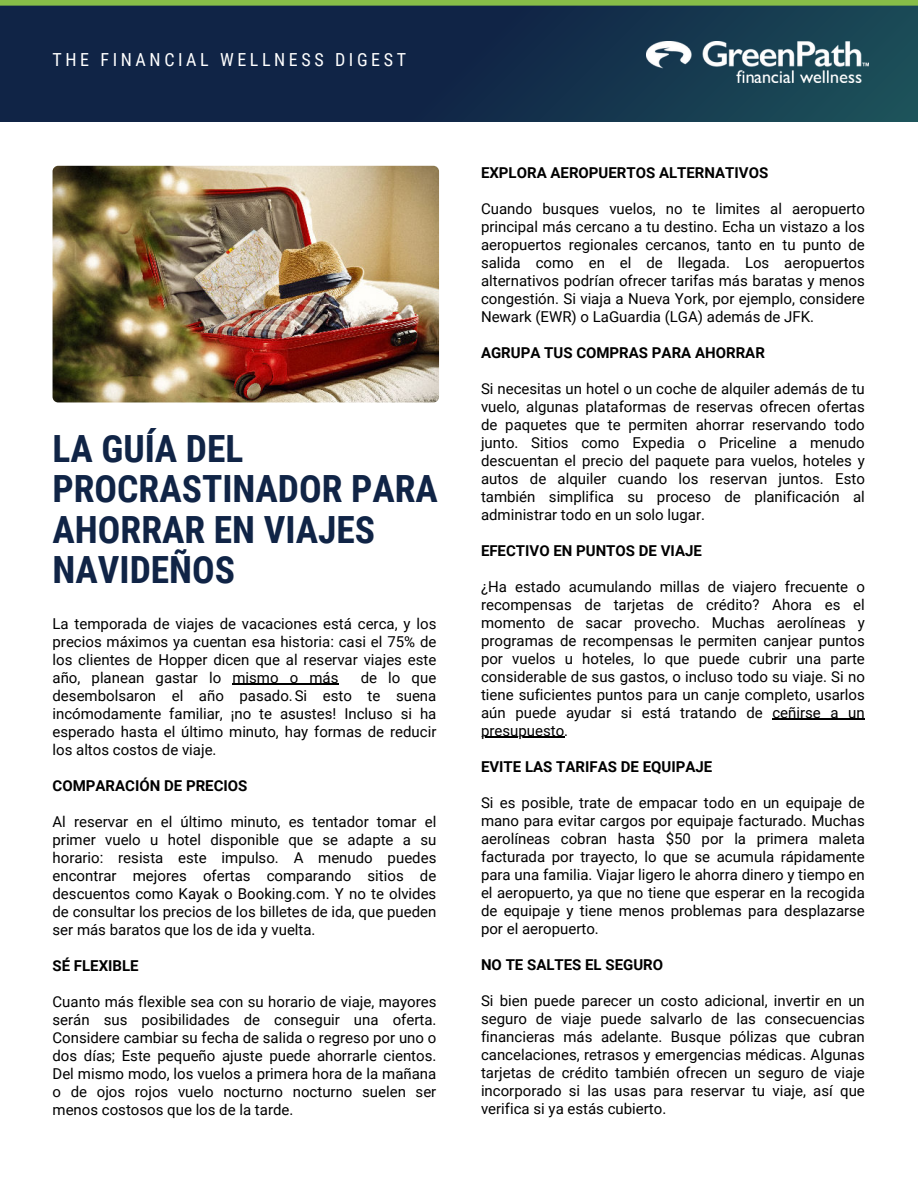
<style>
.page{position:relative;width:918px;height:1188px;background:#fff}
.page>*{position:absolute;margin:0;border:0;box-sizing:border-box;transform-origin:0 0}
.t1{font:700 37.5px/40.5px "Roboto Condensed";color:#102446}
.t2{font:18px "Roboto Condensed";letter-spacing:.2em;color:#fff}
.t3{font:15px/18px "Roboto";color:#000;text-align:justify}
.t4{font:700 15px "Roboto";color:#000}
</style>
<div class="page">
<div style="left:0;top:3px;width:918px;height:119px;background:linear-gradient(to right,#0d1941,#194454)"></div>
<div style="left:0;top:0;width:918px;height:6px;background:#87bd48"></div>
<img style="left:53px;top:166px;width:386px;height:236px;border-radius:6px">
<img style="left:646px;top:41px;width:223px;height:42px">
<hr style="left:772px;top:719px;width:93px;height:1px;background:#000">
<hr style="left:481px;top:737px;width:83px;height:1px;background:#000">
<hr style="left:232px;top:684px;width:107px;height:1px;background:#000">
<p class="t2" style="left:53px;top:47px;width:355px">THE FINANCIAL WELLNESS DIGEST</p>
<h1 class="t1" style="left:53px;top:427px;width:387px">LA GUÍA DEL<br>PROCRASTINADOR PARA<br>AHORRAR EN VIAJES<br>NAVIDEÑOS</h1>
<p class="t3" style="left:53px;top:614px;width:385px">La temporada de viajes de vacaciones está cerca, y los precios máximos ya cuentan esa historia: casi el 75% de los clientes de Hopper dicen que al reservar viajes este año, planean gastar lo mismo o más</p>
<p class="t3" style="left:53px;top:668px;width:385px;text-indent:308px">de lo que desembolsaron el año pasado. Si esto te suena incómodamente familiar, ¡no te asustes! Incluso si ha esperado hasta el último minuto, hay formas de reducir los altos costos de viaje.</p>
<p class="t4" style="left:53px;top:775px;width:196px">COMPARACIÓN DE PRECIOS</p>
<p class="t3" style="left:53px;top:812px;width:385px">Al reservar en el último minuto, es tentador tomar el primer vuelo u hotel disponible que se adapte a su horario: resista este impulso. A menudo puedes encontrar mejores ofertas comparando sitios de descuentos como Kayak o Booking.com. Y no te olvides de consultar los precios de los billetes de ida, que pueden ser más baratos que los de ida y vuelta.</p>
<p class="t4" style="left:53px;top:955px;width:88px">SÉ FLEXIBLE</p>
<p class="t3" style="left:53px;top:992px;width:385px">Cuanto más flexible sea con su horario de viaje, mayores serán sus posibilidades de conseguir una oferta.<br>Considere cambiar su fecha de salida o regreso por uno o dos días; Este pequeño ajuste puede ahorrarle cientos.<br>Del mismo modo, los vuelos a primera hora de la mañana o de ojos rojos vuelo nocturno nocturno suelen ser menos costosos que los de la tarde.</p>
<p class="t4" style="left:481px;top:162px;width:289px">EXPLORA AEROPUERTOS ALTERNATIVOS</p>
<p class="t3" style="left:481px;top:199px;width:385px">Cuando busques vuelos, no te limites al aeropuerto principal más cercano a tu destino. Echa un vistazo a los aeropuertos regionales cercanos, tanto en tu punto de salida como en el de llegada. Los aeropuertos alternativos podrían ofrecer tarifas más baratas y menos congestión. Si viaja a Nueva York, por ejemplo, considere Newark (EWR) o LaGuardia (LGA) además de JFK.</p>
<p class="t4" style="left:481px;top:342px;width:285px">AGRUPA TUS COMPRAS PARA AHORRAR</p>
<p class="t3" style="left:481px;top:379px;width:385px">Si necesitas un hotel o un coche de alquiler además de tu vuelo, algunas plataformas de reservas ofrecen ofertas de paquetes que te permiten ahorrar reservando todo junto. Sitios como Expedia o Priceline a menudo descuentan el precio del paquete para vuelos, hoteles y autos de alquiler cuando los reservan juntos. Esto también simplifica su proceso de planificación al administrar todo en un solo lugar.</p>
<p class="t4" style="left:481px;top:540px;width:222px">EFECTIVO EN PUNTOS DE VIAJE</p>
<p class="t3" style="left:481px;top:577px;width:385px">¿Ha estado acumulando millas de viajero frecuente o recompensas de tarjetas de crédito? Ahora es el momento de sacar provecho. Muchas aerolíneas y programas de recompensas le permiten canjear puntos por vuelos u hoteles, lo que puede cubrir una parte considerable de sus gastos, o incluso todo su viaje. Si no tiene suficientes puntos para un canje completo, usarlos aún puede ayudar si está tratando de ceñirse a un presupuesto.</p>
<p class="t4" style="left:481px;top:756px;width:233px">EVITE LAS TARIFAS DE EQUIPAJE</p>
<p class="t3" style="left:481px;top:793px;width:385px">Si es posible, trate de empacar todo en un equipaje de mano para evitar cargos por equipaje facturado. Muchas aerolíneas cobran hasta $50 por la primera maleta facturada por trayecto, lo que se acumula rápidamente para una familia. Viajar ligero le ahorra dinero y tiempo en el aeropuerto, ya que no tiene que esperar en la recogida de equipaje y tiene menos problemas para desplazarse por el aeropuerto.</p>
<p class="t4" style="left:481px;top:954px;width:184px">NO TE SALTES EL SEGURO</p>
<p class="t3" style="left:481px;top:991px;width:385px">Si bien puede parecer un costo adicional, invertir en un seguro de viaje puede salvarlo de las consecuencias financieras más adelante. Busque pólizas que cubran cancelaciones, retrasos y emergencias médicas. Algunas tarjetas de crédito también ofrecen un seguro de viaje incorporado si las usas para reservar tu viaje, así que verifica si ya estás cubierto.</p>
</div>
